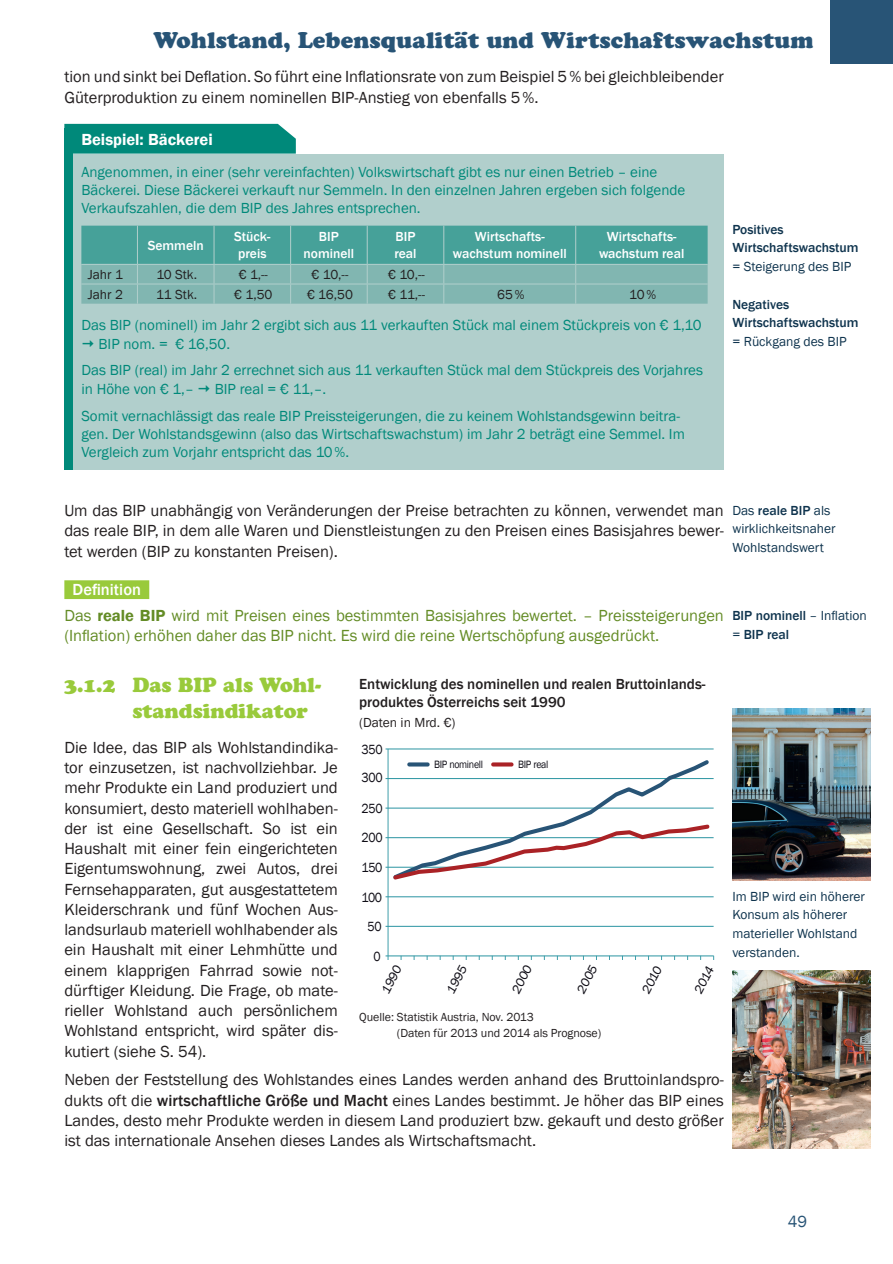
<style>
.page{position:relative;width:893px;height:1264px;background:#fff}
.page>*{position:absolute;margin:0;border:0;box-sizing:border-box;transform-origin:0 0}
.t1{font:22.5px "Cooper Black Std";letter-spacing:.005em;color:#285476}
.t2{font:20.25px/25.5px "Cooper Black Std";color:#99ca3b}
.t3{font:16.5px/20.2px "Franklin Gothic";color:#231f20;text-align:justify}
.t4{font:16.5px/25.8px "Franklin Gothic";color:#648c26}
.t5{font:600 16.5px "Franklin Gothic";color:#fff}
.t6{font:16.5px "Franklin Gothic";color:#285476}
.t7{font:15px/18px "Franklin Gothic";color:#00897a}
.t8{font:500 15px/18px "Franklin Gothic";color:#231f20}
.t9{font:13.65px "Franklin Gothic";letter-spacing:-.03em;color:#0e0c15;scale:.9 1}
.t10{font:13.5px/18.8px "Franklin Gothic";color:#0f344e}
.t11{font:500 13.5px/16.5px "Franklin Gothic";color:#fff;text-align:center}
.t12{font:500 13.5px/18.8px "Franklin Gothic";color:#0f344e}
.t13{font:13.5px "Franklin Gothic";color:#231f20}
.t14{font:12.6px "Franklin Gothic";color:#0e0c15;scale:1.06 1}
.t15{font:12px/16.5px "Franklin Gothic";letter-spacing:-.005em;color:#231f20}
.t16{font:10.95px "Franklin Gothic";letter-spacing:-.03em;color:#0e0c15;scale:.9 1}
.s1{font-weight:500;color:#fff}
.s2{font-weight:600}
.s3{font-weight:500}
.s4{font-weight:400}
</style>
<div class="page">
<div style="left:830px;top:0;width:62px;height:63px;background:#285476"></div>
<div style="left:64px;top:580px;width:85px;height:19px;background:#99ca3b"></div>
<div style="left:64px;top:154px;width:659px;height:315px;background:#b1cfcc"></div>
<svg style="left:81px;top:226px;width:626px;height:78px;background:#66aca6"></svg>
<div style="left:64px;top:124px;width:232px;height:30px;background:#00897a"></div>
<div style="left:64px;top:128px;width:9px;height:341px;background:#00897a"></div>
<img style="left:732px;top:709px;width:138px;height:172px">
<img style="left:732px;top:971px;width:138px;height:178px">
<hr style="left:385px;top:748px;width:328px;height:1px;background:#3599a6">
<hr style="left:385px;top:778px;width:328px;height:1px;background:#3599a6">
<hr style="left:385px;top:808px;width:328px;height:1px;background:#3599a6">
<hr style="left:385px;top:837px;width:328px;height:1px;background:#3599a6">
<hr style="left:385px;top:867px;width:328px;height:1px;background:#3599a6">
<hr style="left:385px;top:896px;width:328px;height:1px;background:#3599a6">
<hr style="left:385px;top:926px;width:328px;height:1px;background:#3599a6">
<hr style="left:385px;top:955px;width:328px;height:1px;background:#3599a6">
<hr style="left:387px;top:749px;width:1px;height:207px;background:#3599a6">
<svg style="left:390px;top:760px;width:321px;height:120px"></svg>
<svg style="left:409px;top:762px;width:19px;height:4px"></svg>
<svg style="left:493px;top:762px;width:18px;height:4px"></svg>
<h1 class="t1" style="left:153px;top:27px;width:661px">Wohlstand, Lebensqualität und Wirtschaftswachstum</h1>
<p class="t3" style="left:64px;top:67px;width:661px">tion und sinkt bei Deflation. So führt eine Inflationsrate von zum Beispiel 5% bei gleichbleibender<br>Güterproduktion zu einem nominellen BIP-Anstieg von ebenfalls 5%.</p>
<p class="t5" style="left:81px;top:129px;width:133px">Beispiel: Bäckerei</p>
<p class="t7" style="left:81px;top:163px;width:605px">Angenommen, in einer (sehr vereinfachten) Volkswirtschaft gibt es nur einen Betrieb – eine<br>Bäckerei. Diese Bäckerei verkauft nur Semmeln. In den einzelnen Jahren ergeben sich folgende<br>Verkaufszahlen, die dem BIP des Jahres entsprechen.</p>
<p class="t11" style="left:148px;top:237px;width:57px">Semmeln</p>
<p class="t11" style="left:234px;top:229px;width:38px;text-align:left">Stück&shy;preis</p>
<p class="t11" style="left:303px;top:229px;width:52px">BIP nominell</p>
<p class="t11" style="left:394px;top:229px;width:24px;text-align:left">BIP real</p>
<p class="t11" style="left:453px;top:229px;width:115px">Wirtschafts&shy;wachstum nominell</p>
<p class="t11" style="left:599px;top:229px;width:87px">Wirtschafts&shy;wachstum real</p>
<p class="t13" style="left:88px;top:266px;width:37px">Jahr 1</p>
<p class="t13" style="left:156px;top:266px;width:42px">10 Stk.</p>
<p class="t13" style="left:239px;top:266px;width:31px">€ 1,--</p>
<p class="t13" style="left:311px;top:266px;width:38px">€ 10,--</p>
<p class="t13" style="left:388px;top:266px;width:38px">€ 10,--</p>
<p class="t13" style="left:88px;top:286px;width:37px">Jahr 2</p>
<p class="t13" style="left:156px;top:286px;width:43px">11 Stk.</p>
<p class="t13" style="left:234px;top:286px;width:40px">€ 1,50</p>
<p class="t13" style="left:307px;top:286px;width:47px">€ 16,50</p>
<p class="t13" style="left:388px;top:286px;width:38px">€ 11,--</p>
<p class="t13" style="left:497px;top:286px;width:29px">65%</p>
<p class="t13" style="left:629px;top:286px;width:28px">10%</p>
<p class="t7" style="left:98px;top:316px;width:604px;line-height:18.8px;text-indent:-17px">Das BIP (nominell) im Jahr 2 ergibt sich aus 11 verkauften Stück mal einem Stückpreis von € 1,10<br>BIP nom. = € 16,50.</p>
<p class="t7" style="left:81px;top:361px;width:623px;line-height:18.8px">Das BIP (real) im Jahr 2 errechnet sich aus 11 verkauften Stück mal dem Stückpreis des Vorjahres in Höhe von € 1,–</p>
<p class="t7" style="left:81px;top:376px;width:600px;line-height:26.5px;text-indent:133px">BIP real = € 11,–.<br>Somit vernachlässigt das reale BIP Preissteigerungen, die zu keinem Wohlstandsgewinn beitra-</p>
<p class="t7" style="left:81px;top:425px;width:605px">gen. Der Wohlstandsgewinn (also das Wirtschaftswachstum) im Jahr 2 beträgt eine Semmel. Im<br>Vergleich zum Vorjahr entspricht das 10%.</p>
<p class="t12" style="left:732px;top:220px;width:128px">Positives<br>Wirtschaftswachstum</p>
<p class="t10" style="left:732px;top:258px;width:120px">= Steigerung des BIP</p>
<p class="t12" style="left:732px;top:295px;width:128px">Negatives<br>Wirtschaftswachstum</p>
<p class="t10" style="left:732px;top:333px;width:116px">= Rückgang des BIP</p>
<p class="t3" style="left:64px;top:501px;width:661px">Um das BIP unabhängig von Veränderungen der Preise betrachten zu können, verwendet man das reale BIP, in dem alle Waren und Dienstleistungen zu den Preisen eines Basisjahres bewer&shy;tet werden (BIP zu konstanten Preisen).</p>
<p class="t4" style="left:64px;top:577px;width:661px;text-indent:8px"><span class="s1">Definition<br></span>Das <span class="s2">reale BIP</span> wird mit Preisen eines bestimmten Basisjahres bewertet. – Preissteigerungen</p>
<p class="t4" style="left:64px;top:623px;width:596px">(Inflation) erhöhen daher das BIP nicht. Es wird die reine Wertschöpfung ausgedrückt.</p>
<p class="t2" style="left:132px;top:672px;width:190px;text-indent:-68px">3.1.2 Das BIP als Wohl&shy;standsindikator</p>
<p class="t3" style="left:64px;top:738px;width:275px">Die Idee, das BIP als Wohlstandindika&shy;tor einzusetzen, ist nachvollziehbar. Je mehr Produkte ein Land produziert und konsumiert, desto materiell wohlhaben&shy;der ist eine Gesellschaft. So ist ein Haushalt mit einer fein eingerichteten Eigentumswohnung, zwei Autos, drei Fernsehapparaten, gut ausgestattetem Kleiderschrank und fünf Wochen Aus&shy;landsurlaub materiell wohlhabender als ein Haushalt mit einer Lehmhütte und einem klapprigen Fahrrad sowie not&shy;dürftiger Kleidung. Die Frage, ob mate&shy;rieller Wohlstand auch persönlichem Wohlstand entspricht, wird später dis&shy;kutiert (siehe S. 54).</p>
<p class="t3" style="left:64px;top:1070px;width:661px">Neben der Feststellung des Wohlstandes eines Landes werden anhand des Bruttoinlandspro&shy;dukts oft die <span class="s3">wirtschaftliche Größe und Macht</span> eines Landes bestimmt. Je höher das BIP eines Landes, desto mehr Produkte werden in diesem Land produziert bzw. gekauft und desto größer ist das internationale Ansehen dieses Landes als Wirtschaftsmacht.</p>
<p class="t8" style="left:359px;top:676px;width:348px">Entwicklung des nominellen und realen Bruttoinlands&shy;produktes Österreichs seit 1990</p>
<p class="t13" style="left:359px;top:714px;width:98px">(Daten in Mrd. €)</p>
<p class="t9" style="left:361px;top:741px;width:25px">350</p>
<p class="t16" style="left:434px;top:758px;width:56px">BIP nominell</p>
<p class="t16" style="left:518px;top:758px;width:35px">BIP real</p>
<p class="t9" style="left:361px;top:769px;width:25px">300</p>
<p class="t9" style="left:361px;top:800px;width:25px">250</p>
<p class="t9" style="left:361px;top:829px;width:25px">200</p>
<p class="t9" style="left:361px;top:859px;width:25px">150</p>
<p class="t9" style="left:361px;top:889px;width:24px">100</p>
<p class="t9" style="left:367px;top:918px;width:17px">50</p>
<p class="t9" style="left:373px;top:948px;width:10px">0</p>
<p class="t14" style="left:377px;top:989px;width:30px;rotate:-62deg">1990</p>
<p class="t14" style="left:443px;top:989px;width:30px;rotate:-62deg">1995</p>
<p class="t14" style="left:508px;top:989px;width:30px;rotate:-62deg">2000</p>
<p class="t14" style="left:573px;top:989px;width:30px;rotate:-62deg">2005</p>
<p class="t14" style="left:638px;top:989px;width:29px;rotate:-62deg">2010</p>
<p class="t14" style="left:690px;top:989px;width:29px;rotate:-62deg">2014</p>
<p class="t15" style="left:397px;top:1009px;width:206px;text-indent:-38px">Quelle: Statistik Austria, Nov. 2013<br>(Daten für 2013 und 2014 als Prognose)</p>
<p class="t10" style="left:732px;top:501px;width:105px">Das <span class="s3">reale BIP</span> als wirklichkeitsnaher<br>Wohlstandswert</p>
<p class="t12" style="left:732px;top:607px;width:136px">BIP nominell <span class="s4">– Inflation =</span> BIP real</p>
<p class="t10" style="left:732px;top:887px;width:134px">Im BIP wird ein höherer<br>Konsum als höherer materieller Wohlstand verstanden.</p>
<p class="t6" style="left:787px;top:1211px;width:21px">49</p>
</div>
